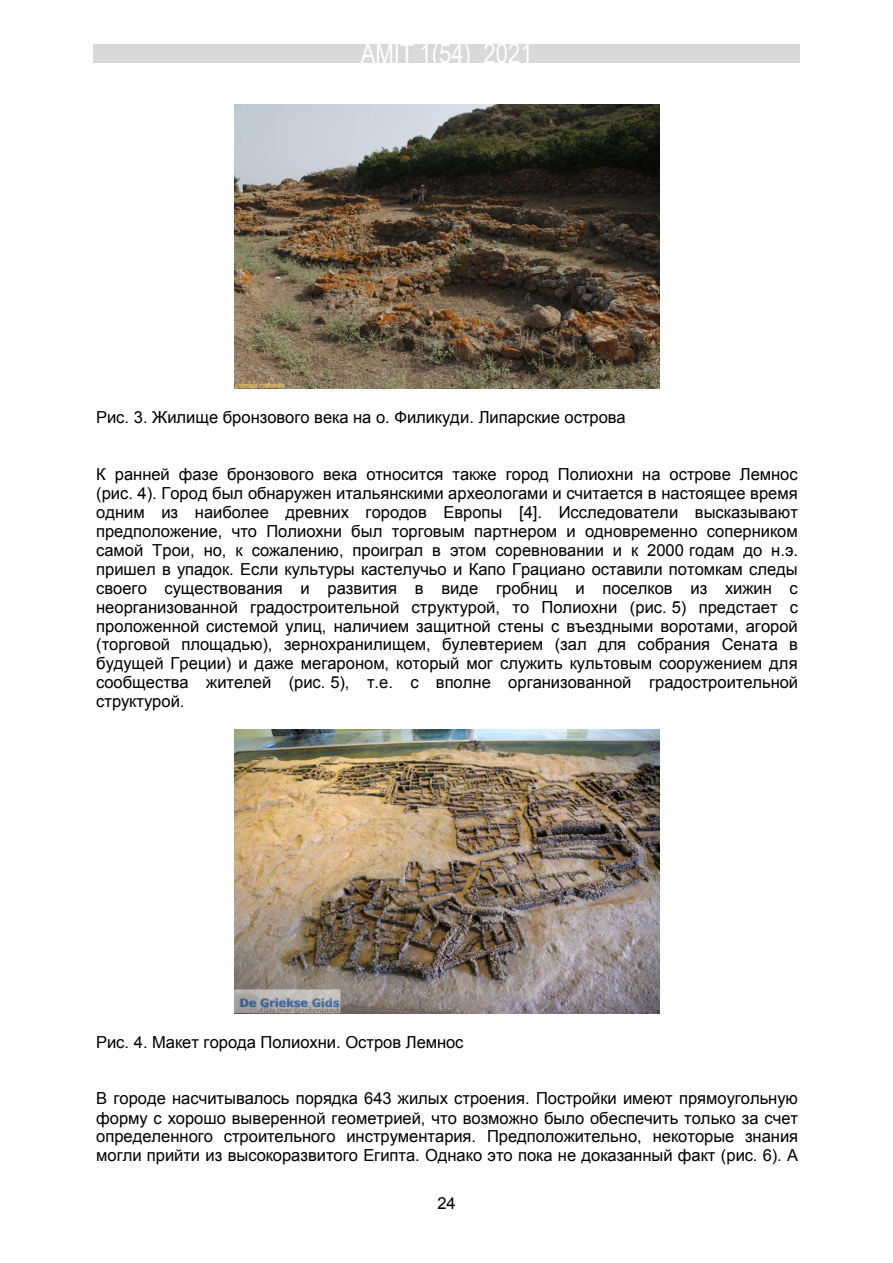
<style>
.page{position:relative;width:893px;height:1263px;background:#fff}
.page>*{position:absolute;margin:0;border:0;box-sizing:border-box;transform-origin:0 0}
.t1{font:27px "Arial Narrow";color:#fff}
.t2{font:16.5px/18.9px "Arial";color:#000;text-align:justify}
.t3{font:16.5px "Arial";color:#000}
.s1{font-style:inherit}
</style>
<div class="page">
<div style="left:93px;top:44px;width:707px;height:19px;background:#d9d9d9"></div>
<img style="left:235px;top:104px;width:424px;height:284px">
<img style="left:234px;top:730px;width:426px;height:283px">
<h1 class="t1" style="left:361px;top:34px;width:173px">AMIT 1(54) 2021</h1>
<p class="t2" style="left:96px;top:408px;width:531px">Рис. 3. Жилище бронзового века на о. Филикуди. Липарские острова</p>
<p class="t2" style="left:96px;top:465px;width:704px">К ранней фазе бронзового века относится также город Полиохни на острове Лемнос (рис. 4). Город был обнаружен итальянскими археологами и считается в настоящее время одним из наиболее древних городов Европы [4]. Исследователи высказывают предположение, что Полиохни был торговым партнером и одновременно соперником самой Трои, но, к сожалению, проиграл в этом соревновании и к 2000 годам до н.э. пришел в упадок. Если культуры кастелучьо и Капо Грациано оставили потомкам следы своего существования и развития в виде гробниц и поселков из хижин с неорганизованной градостроительной структурой, то Полиохни (рис. 5) предстает с проложенной системой улиц, наличием защитной стены с въездными воротами, агорой (торговой площадью), зернохранилищем, булевтерием (зал для собрания Сената в будущей Греции) и даже мегароном, который мог служить культовым сооружением для сообщества жителей (рис. 5), т.е. с вполне организованной градостроительной структурой.</p>
<p class="t2" style="left:96px;top:1032px;width:369px">Рис. 4. Макет города Полиохни. Остров Лемнос</p>
<p class="t2" style="left:96px;top:1089px;width:703px">В городе насчитывалось порядка 643 жилых строения. Постройки имеют прямоугольную форму с хорошо выверенной геометрией, что возможно было обеспечить только за счет определенного строительного инструментария. Предположительно<span class="s1">,</span> некоторые знания могли прийти из высокоразвитого Египта. Однако это пока не доказанный факт (рис. 6). А</p>
<p class="t3" style="left:437px;top:1192px;width:20px">24</p>
</div>
